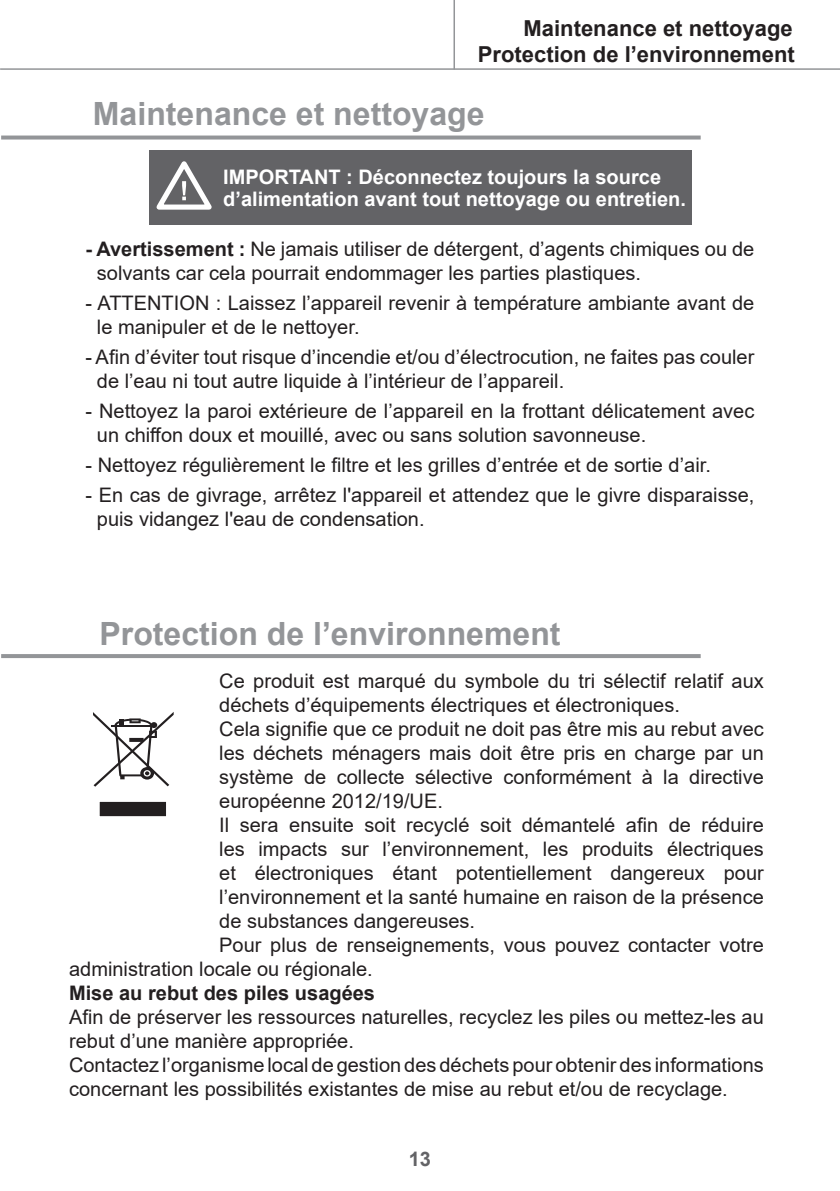
<style>
.page{position:relative;width:840px;height:1191px;background:#fff}
.page>*{position:absolute;margin:0;border:0;box-sizing:border-box;transform-origin:0 0}
.t1{font:700 32px "Arial";color:#939598}
.t2{font:700 22px/26.4px "Arial";color:#231f20;text-align:right}
.t3{font:20px/24px "Arial";color:#231f20}
.t4{font:700 20px/22px "Arial";color:#fff}
.t5{font:700 20px "Arial";color:#231f20}
.t6{font:700 20px "Arial";color:#636366}
.s1{font-weight:700}
</style>
<div class="page">
<hr style="left:0;top:68px;width:839px;height:2px;background:#939598">
<hr style="left:453px;top:0;width:1px;height:69px;background:#939598">
<hr style="left:1px;top:654px;width:699px;height:4px;background:#939598">
<div style="left:99px;top:801px;width:67px;height:15px;background:#231f20"></div>
<div style="left:99px;top:801px;width:67px;height:15px;border:1px solid #fff"></div>
<svg style="left:93px;top:712px;width:80px;height:74px"></svg>
<svg style="left:1px;top:135px;width:699px;height:4px;background:#a1a3a5"></svg>
<div style="left:149px;top:150px;width:542px;height:75px;background:#636366"></div>
<svg style="left:156px;top:161px;width:56px;height:49px"></svg>
<p class="t2" style="left:477px;top:15px;width:318px">Maintenance et nettoyage<br>Protection de l’environnement</p>
<p class="t1" style="left:93px;top:91px;width:393px">Maintenance et nettoyage</p>
<p class="t4" style="left:223px;top:166px;width:464px">IMPORTANT : Déconnectez toujours la source d’alimentation avant tout nettoyage ou entretien.</p>
<p class="t3" style="left:97px;top:236px;width:658px;text-indent:-11px"><span class="s1">- Avertissement :</span> Ne jamais utiliser de détergent, d’agents chimiques ou de solvants car cela pourrait endommager les parties plastiques.</p>
<p class="t3" style="left:97px;top:290px;width:658px;text-indent:-11px">- ATTENTION : Laissez l’appareil revenir à température ambiante avant de le manipuler et de le nettoyer.</p>
<p class="t3" style="left:97px;top:344px;width:658px;text-indent:-11px">- Afin d’éviter tout risque d’incendie et/ou d’électrocution, ne faites pas couler de l’eau ni tout autre liquide à l’intérieur de l’appareil.</p>
<p class="t3" style="left:97px;top:398px;width:658px;text-indent:-11px">- Nettoyez la paroi extérieure de l’appareil en la frottant délicatement avec un chiffon doux et mouillé, avec ou sans solution savonneuse.</p>
<p class="t3" style="left:85px;top:452px;width:626px">- Nettoyez régulièrement le filtre et les grilles d’entrée et de sortie d’air.</p>
<p class="t3" style="left:97px;top:482px;width:658px;text-indent:-11px">- En cas de givrage, arrêtez l'appareil et attendez que le givre disparaisse, puis vidangez l'eau de condensation.</p>
<p class="t1" style="left:99px;top:611px;width:462px">Protection de l’environnement</p>
<p class="t3" style="left:219px;top:669px;width:545px">Ce produit est marqué du symbole du tri sélectif relatif aux déchets d’équipements électriques et électroniques.</p>
<p class="t3" style="left:219px;top:717px;width:545px;text-align:justify">Cela signifie que ce produit ne doit pas être mis au rebut avec les déchets ménagers mais doit être pris en charge par un système de collecte sélective conformément à la directive européenne 2012/19/UE.</p>
<p class="t3" style="left:219px;top:813px;width:545px;text-align:justify">Il sera ensuite soit recyclé soit démantelé afin de réduire les impacts sur l’environnement, les produits électriques et électroniques étant potentiellement dangereux pour l’environnement et la santé humaine en raison de la présence de substances dangereuses.</p>
<p class="t3" style="left:69px;top:933px;width:695px;text-indent:150px">Pour plus de renseignements, vous pouvez contacter votre administration locale ou régionale.</p>
<p class="t5" style="left:69px;top:979px;width:307px">Mise au rebut des piles usagées</p>
<p class="t3" style="left:69px;top:1005px;width:695px">Afin de préserver les ressources naturelles, recyclez les piles ou mettez-les au rebut d’une manière appropriée.</p>
<p class="t3" style="left:69px;top:1053px;width:695px">Contactez l’organisme local de gestion des déchets pour obtenir des informations concernant les possibilités existantes de mise au rebut et/ou de recyclage.</p>
<p class="t6" style="left:408px;top:1144px;width:24px">13</p>
</div>
